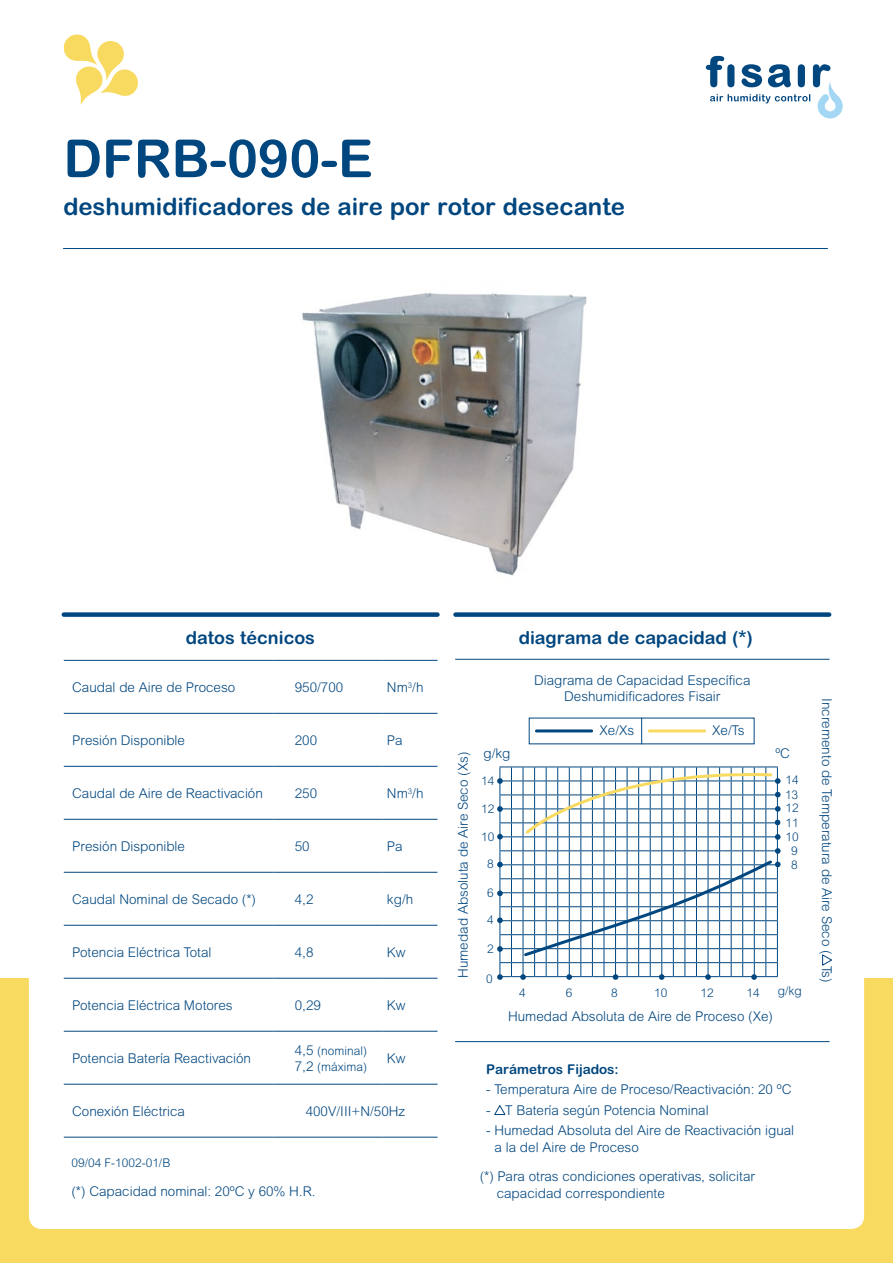
<style>
.page{position:relative;width:893px;height:1263px;background:#fff}
.page>*{position:absolute;margin:0;border:0;box-sizing:border-box;transform-origin:0 0}
.t1{font:700 52.5px "Arial Rounded MT";color:#00467f}
.t2{font:700 24px "Arial Rounded MT";color:#00467f}
.t3{font:700 18px "Arial Rounded MT";color:#00467f}
.t4{font:300 13.5px/16.2px "Arial Rounded MT";color:#00467f}
.t5{font:700 13.5px "Arial Rounded MT";color:#00467f}
.t6{font:300 12px/13.5px "Arial Rounded MT";color:#00467f}
.s1{font-size:13.5px}
</style>
<div class="page">
<div style="left:0;top:978px;width:893px;height:285px;background:#f9da61"></div>
<svg style="left:706px;top:56px;width:137px;height:62px"></svg>
<svg style="left:64px;top:34px;width:74px;height:71px"></svg>
<div style="left:29px;top:955px;width:835px;height:274px;background:#fff;border-radius:13px"></div>
<hr style="left:455px;top:659px;width:374px;height:1px;background:#00467f">
<div style="left:64px;top:612px;width:373px;height:5px;background:#00467f"></div>
<div style="left:455px;top:612px;width:374px;height:5px;background:#00467f"></div>
<hr style="left:455px;top:1041px;width:374px;height:1px;background:#00467f">
<hr style="left:63px;top:248px;width:764px;height:1px;background:#00467f">
<svg style="left:494px;top:1105px;width:12px;height:10px"></svg>
<hr style="left:536px;top:729px;width:56px;height:3px;background:#00467f">
<hr style="left:649px;top:729px;width:56px;height:3px;background:#f9da61">
<svg style="left:641px;top:718px;width:1px;height:26px"></svg>
<svg style="left:497px;top:766px;width:284px;height:214px"></svg>
<img style="left:302px;top:293px;width:285px;height:283px">
<svg style="left:822px;top:954px;width:10px;height:12px"></svg>
<hr style="left:64px;top:660px;width:210px;height:1px;background:#00467f">
<hr style="left:274px;top:660px;width:109px;height:1px;background:#00467f">
<hr style="left:383px;top:660px;width:54px;height:1px;background:#00467f">
<hr style="left:64px;top:713px;width:210px;height:1px;background:#00467f">
<hr style="left:274px;top:713px;width:109px;height:1px;background:#00467f">
<hr style="left:383px;top:713px;width:54px;height:1px;background:#00467f">
<hr style="left:64px;top:766px;width:210px;height:1px;background:#00467f">
<hr style="left:274px;top:766px;width:109px;height:1px;background:#00467f">
<hr style="left:383px;top:766px;width:54px;height:1px;background:#00467f">
<hr style="left:64px;top:819px;width:210px;height:1px;background:#00467f">
<hr style="left:274px;top:819px;width:109px;height:1px;background:#00467f">
<hr style="left:383px;top:819px;width:54px;height:1px;background:#00467f">
<hr style="left:64px;top:872px;width:210px;height:1px;background:#00467f">
<hr style="left:274px;top:872px;width:109px;height:1px;background:#00467f">
<hr style="left:383px;top:872px;width:54px;height:1px;background:#00467f">
<hr style="left:64px;top:925px;width:210px;height:1px;background:#00467f">
<hr style="left:274px;top:925px;width:109px;height:1px;background:#00467f">
<hr style="left:383px;top:925px;width:54px;height:1px;background:#00467f">
<hr style="left:64px;top:978px;width:210px;height:1px;background:#00467f">
<hr style="left:274px;top:978px;width:109px;height:1px;background:#00467f">
<hr style="left:383px;top:978px;width:54px;height:1px;background:#00467f">
<hr style="left:64px;top:1031px;width:210px;height:1px;background:#00467f">
<hr style="left:274px;top:1031px;width:109px;height:1px;background:#00467f">
<hr style="left:383px;top:1031px;width:54px;height:1px;background:#00467f">
<hr style="left:64px;top:1084px;width:210px;height:1px;background:#00467f">
<hr style="left:274px;top:1084px;width:109px;height:1px;background:#00467f">
<hr style="left:383px;top:1084px;width:54px;height:1px;background:#00467f">
<hr style="left:64px;top:1137px;width:210px;height:1px;background:#00467f">
<hr style="left:274px;top:1137px;width:109px;height:1px;background:#00467f">
<hr style="left:383px;top:1137px;width:54px;height:1px;background:#00467f">
<h1 class="t1" style="left:63px;top:128px;width:311px">DFRB-090-E</h1>
<h2 class="t2" style="left:63px;top:193px;width:563px">deshumidificadores de aire por rotor desecante</h2>
<h3 class="t3" style="left:186px;top:627px;width:131px">datos técnicos</h3>
<h3 class="t3" style="left:519px;top:627px;width:235px">diagrama de capacidad (*)</h3>
<p class="t4" style="left:534px;top:672px;width:218px;text-align:center">Diagrama de Capacidad Específica<br>Deshumidificadores Fisair</p>
<p class="t4" style="left:72px;top:679px;width:164px">Caudal de Aire de Proceso</p>
<p class="t4" style="left:295px;top:679px;width:50px">950/700</p>
<p class="t4" style="left:387px;top:679px;width:38px">Nm<sup>3</sup>/h</p>
<p class="t4" style="left:72px;top:732px;width:114px">Presión Disponible</p>
<p class="t4" style="left:295px;top:732px;width:24px">200</p>
<p class="t4" style="left:387px;top:732px;width:17px">Pa</p>
<p class="t4" style="left:72px;top:785px;width:192px">Caudal de Aire de Reactivación</p>
<p class="t4" style="left:295px;top:785px;width:24px">250</p>
<p class="t4" style="left:387px;top:785px;width:38px">Nm<sup>3</sup>/h</p>
<p class="t4" style="left:72px;top:838px;width:114px">Presión Disponible</p>
<p class="t4" style="left:295px;top:838px;width:16px">50</p>
<p class="t4" style="left:387px;top:838px;width:17px">Pa</p>
<p class="t4" style="left:72px;top:891px;width:185px">Caudal Nominal de Secado (*)</p>
<p class="t4" style="left:295px;top:891px;width:20px">4,2</p>
<p class="t4" style="left:387px;top:891px;width:28px">kg/h</p>
<p class="t4" style="left:72px;top:944px;width:141px">Potencia Eléctrica Total</p>
<p class="t4" style="left:295px;top:944px;width:20px">4,8</p>
<p class="t4" style="left:387px;top:944px;width:20px">Kw</p>
<p class="t4" style="left:72px;top:997px;width:162px">Potencia Eléctrica Motores</p>
<p class="t4" style="left:295px;top:997px;width:28px">0,29</p>
<p class="t4" style="left:387px;top:997px;width:20px">Kw</p>
<p class="t4" style="left:72px;top:1050px;width:180px">Potencia Batería Reactivación</p>
<p class="t6" style="left:295px;top:1042px;width:74px;line-height:16.2px"><span class="s1">4,5</span> (nominal)<br><span class="s1">7,2</span> (máxima)</p>
<p class="t4" style="left:387px;top:1050px;width:20px">Kw</p>
<p class="t4" style="left:72px;top:1103px;width:114px">Conexión Eléctrica</p>
<p class="t4" style="left:306px;top:1103px;width:101px">400V/III+N/50Hz</p>
<p class="t6" style="left:71px;top:1156px;width:100px">09/04 F-1002-01/B</p>
<p class="t4" style="left:71px;top:1183px;width:246px">(*) Capacidad nominal: 20ºC y 60% H.R.</p>
<p class="t4" style="left:455px;top:978px;width:228px;rotate:-90deg">Humedad Absoluta de Aire Seco (Xs)</p>
<p class="t4" style="left:600px;top:722px;width:36px">Xe/Xs</p>
<p class="t4" style="left:712px;top:722px;width:34px">Xe/Ts</p>
<p class="t4" style="left:483px;top:745px;width:29px">g/kg</p>
<p class="t4" style="left:775px;top:745px;width:16px">ºC</p>
<p class="t6" style="left:481px;top:774px;width:15px">14</p>
<p class="t6" style="left:481px;top:802px;width:15px">12</p>
<p class="t6" style="left:481px;top:830px;width:15px">10</p>
<p class="t6" style="left:487px;top:857px;width:8px">8</p>
<p class="t6" style="left:487px;top:886px;width:8px">6</p>
<p class="t6" style="left:487px;top:913px;width:8px">4</p>
<p class="t6" style="left:487px;top:942px;width:8px">2</p>
<p class="t6" style="left:486px;top:972px;width:8px">0</p>
<p class="t6" style="left:785px;top:772px;width:15px;line-height:14.5px">14<br>13</p>
<p class="t6" style="left:785px;top:801px;width:15px">12</p>
<p class="t6" style="left:785px;top:815px;width:15px;line-height:14.4px">11<br>10</p>
<p class="t6" style="left:791px;top:844px;width:8px">9<br>8</p>
<p class="t6" style="left:519px;top:986px;width:8px">4</p>
<p class="t6" style="left:566px;top:986px;width:8px">6</p>
<p class="t6" style="left:611px;top:986px;width:8px">8</p>
<p class="t6" style="left:654px;top:986px;width:15px">10</p>
<p class="t6" style="left:700px;top:986px;width:15px">12</p>
<p class="t6" style="left:746px;top:986px;width:15px">14</p>
<p class="t6" style="left:778px;top:984px;width:26px">g/kg</p>
<p class="t4" style="left:508px;top:1008px;width:266px">Humedad Absoluta de Aire de Proceso (Xe)</p>
<p class="t5" style="left:486px;top:1061px;width:134px">Parámetros Fijados:</p>
<p class="t4" style="left:486px;top:1081px;width:307px">- Temperatura Aire de Proceso/Reactivación: 20 ºC</p>
<p class="t4" style="left:486px;top:1102px;width:224px">- T Batería según Potencia Nominal</p>
<p class="t4" style="left:495px;top:1122px;width:301px;text-indent:-9px">- Humedad Absoluta del Aire de Reactivación igual a la del Aire de Proceso</p>
<p class="t4" style="left:497px;top:1168px;width:260px;text-indent:-17px">(*) Para otras condiciones operativas, solicitar capacidad correspondiente</p>
<p class="t4" style="left:835px;top:698px;width:286px;rotate:90deg">Incremento de Temperatura de Aire Seco ( Ts)</p>
</div>
